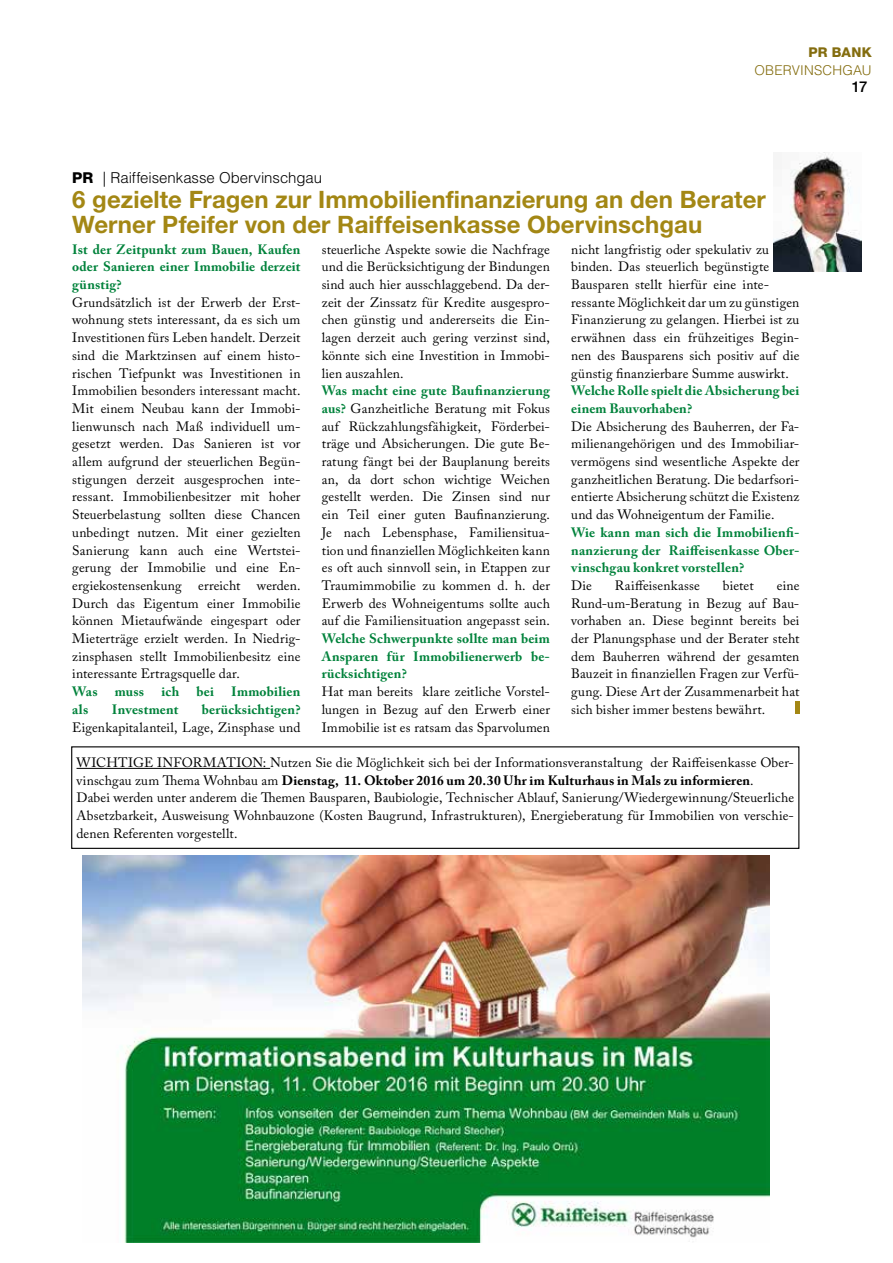
<style>
.page{position:relative;width:893px;height:1263px;background:#fff}
.page>*{position:absolute;margin:0;border:0;box-sizing:border-box;transform-origin:0 0}
.t1{font:700 24px/25px "Helvetica Neue";letter-spacing:.005em;color:#a38714}
.t2{font:300 15px "Helvetica";letter-spacing:-.005em;color:#000}
.t3{font:500 15px "Helvetica Neue";color:#000}
.t4{font:13.5px/17.7px "Adobe Caslon Pro";letter-spacing:.01em;color:#000;text-align:justify}
.t5{font:700 13.5px/17.7px "Adobe Caslon Pro";letter-spacing:.01em;color:#00823b;text-align:justify}
.t6{font:300 13.5px "Helvetica";letter-spacing:.01em;color:#846d0f}
.t7{font:800 13.5px "Helvetica Neue";letter-spacing:.015em;color:#846d0f}
.s1{font-family:"Helvetica Neue";font-weight:800}
.s2{font-weight:700;color:#00823b}
.s3{font-weight:700}
</style>
<div class="page">
<img style="left:773px;top:152px;width:88px;height:119px">
<hr style="left:795px;top:701px;width:4px;height:13px;background:#a38714">
<hr style="left:77px;top:768px;width:193px;height:1px;background:#000">
<div style="left:71px;top:746px;width:728px;height:103px;border:1px solid #000"></div>
<img style="left:83px;top:855px;width:687px;height:387px">
<p class="t7" style="left:808px;top:44px;width:65px">PR BANK</p>
<p class="t6" style="left:754px;top:62px;width:119px">OBERVINSCHGAU</p>
<p class="t2" style="left:72px;top:168px;width:251px"><span class="s1">PR</span> | Raiffeisenkasse Obervinschgau</p>
<h1 class="t1" style="left:72px;top:186px;width:695px">6 gezielte Fragen zur Immobilienfinanzierung an den Berater<br>Werner Pfeifer von der Raiffeisenkasse Obervinschgau</h1>
<p class="t5" style="left:72px;top:240px;width:230px">Ist der Zeitpunkt zum Bauen, Kaufen oder Sanieren einer Immobilie derzeit günstig?</p>
<p class="t4" style="left:72px;top:293px;width:230px">Grundsätzlich ist der Erwerb der Erst&shy;wohnung stets interessant, da es sich um Investitionen fürs Leben handelt. Derzeit sind die Marktzinsen auf einem histo&shy;rischen Tiefpunkt was Investitionen in Immobilien besonders interessant macht.<br>Mit einem Neubau kann der Immobi&shy;lienwunsch nach Maß individuell um&shy;gesetzt werden. Das Sanieren ist vor allem aufgrund der steuerlichen Begün&shy;stigungen derzeit ausgesprochen inte&shy;ressant. Immobilienbesitzer mit hoher Steuerbelastung sollten diese Chancen unbedingt nutzen. Mit einer gezielten Sanierung kann auch eine Wertstei&shy;gerung der Immobilie und eine En&shy;ergiekostensenkung erreicht werden.<br>Durch das Eigentum einer Immobilie können Mietaufwände eingespart oder Mieterträge erzielt werden. In Niedrig&shy;zinsphasen stellt Immobilienbesitz eine interessante Ertragsquelle dar.</p>
<p class="t5" style="left:72px;top:683px;width:27px">Was</p>
<p class="t5" style="left:115px;top:683px;width:31px">muss</p>
<p class="t5" style="left:161px;top:683px;width:19px">ich</p>
<p class="t5" style="left:196px;top:683px;width:19px">bei</p>
<p class="t5" style="left:231px;top:683px;width:71px">Immobilien</p>
<p class="t5" style="left:72px;top:700px;width:17px">als</p>
<p class="t5" style="left:112px;top:700px;width:68px">Investment</p>
<p class="t5" style="left:202px;top:700px;width:100px">berücksichtigen?</p>
<p class="t4" style="left:72px;top:718px;width:230px">Eigenkapitalanteil, Lage, Zinsphase und</p>
<p class="t4" style="left:322px;top:240px;width:230px">steuerliche Aspekte sowie die Nachfrage und die Berücksichtigung der Bindungen sind auch hier ausschlaggebend. Da der&shy;zeit der Zinssatz für Kredite ausgespro&shy;chen günstig und andererseits die Ein&shy;lagen derzeit auch gering verzinst sind, könnte sich eine Investition in Immobi&shy;lien auszahlen.</p>
<p class="t4" style="left:322px;top:382px;width:230px"><span class="s2">Was macht eine gute Baufinanzierung aus?</span> Ganzheitliche Beratung mit Fokus auf Rückzahlungsfähigkeit, Förderbei&shy;träge und Absicherungen. Die gute Be&shy;ratung fängt bei der Bauplanung bereits an, da dort schon wichtige Weichen gestellt werden. Die Zinsen sind nur ein Teil einer guten Baufinanzierung.<br>Je nach Lebensphase, Familiensitua&shy;tion und finanziellen Möglichkeiten kann es oft auch sinnvoll sein, in Etappen zur Traumimmobilie zu kommen d. h. der Erwerb des Wohneigentums sollte auch auf die Familiensituation angepasst sein.</p>
<p class="t5" style="left:322px;top:629px;width:230px">Welche Schwerpunkte sollte man beim Ansparen für Immobilienerwerb be&shy;rücksichtigen?</p>
<p class="t4" style="left:322px;top:683px;width:230px">Hat man bereits klare zeitliche Vorstel&shy;lungen in Bezug auf den Erwerb einer Immobilie ist es ratsam das Sparvolumen</p>
<p class="t4" style="left:571px;top:240px;width:230px;text-align:left">nicht langfristig oder spekulativ zu binden. Das steuerlich begünstigte Bausparen stellt hierfür eine inte&shy;ressante Möglichkeit dar um zu günstigen Finanzierung zu gelangen. Hierbei ist zu erwähnen dass ein frühzeitiges Begin&shy;nen des Bausparens sich positiv auf die günstig finanzierbare Summe auswirkt.</p>
<p class="t5" style="left:571px;top:382px;width:230px">Welche Rolle spielt die Absicherung bei einem Bauvorhaben?</p>
<p class="t4" style="left:571px;top:417px;width:230px">Die Absicherung des Bauherren, der Fa&shy;milienangehörigen und des Immobiliar&shy;vermögens sind wesentliche Aspekte der ganzheitlichen Beratung. Die bedarfsori&shy;entierte Absicherung schützt die Existenz und das Wohneigentum der Familie.</p>
<p class="t5" style="left:571px;top:523px;width:230px">Wie kann man sich die Immobilienfi&shy;nanzierung der Raiffeisenkasse Ober&shy;vinschgau konkret vorstellen?</p>
<p class="t4" style="left:571px;top:576px;width:22px">Die</p>
<p class="t4" style="left:615px;top:576px;width:86px">Raiffeisenkasse</p>
<p class="t4" style="left:723px;top:576px;width:32px">bietet</p>
<p class="t4" style="left:571px;top:576px;width:230px;text-indent:206px">eine Rund-um-Beratung in Bezug auf Bau&shy;vorhaben an. Diese beginnt bereits bei der Planungsphase und der Berater steht dem Bauherren während der gesamten Bauzeit in finanziellen Fragen zur Verfü&shy;gung. Diese Art der Zusammenarbeit hat sich bisher immer bestens bewährt.</p>
<p class="t4" style="left:77px;top:753px;width:719px;text-align:left">WICHTIGE INFORMATION: Nutzen Sie die Möglichkeit sich bei der Informationsveranstaltung der Raiffeisenkasse Ober&shy;vinschgau zum Thema Wohnbau am <span class="s3">Dienstag, 11. Oktober 2016 um 20.30 Uhr im Kulturhaus in Mals zu informieren</span>.<br>Dabei werden unter anderem die Themen Bausparen, Baubiologie, Technischer Ablauf, Sanierung/Wiedergewinnung/Steuerliche Absetzbarkeit, Ausweisung Wohnbauzone (Kosten Baugrund, Infrastrukturen), Energieberatung für Immobilien von verschie&shy;denen Referenten vorgestellt.</p>
<p class="t3" style="left:852px;top:78px;width:17px">17</p>
</div>
